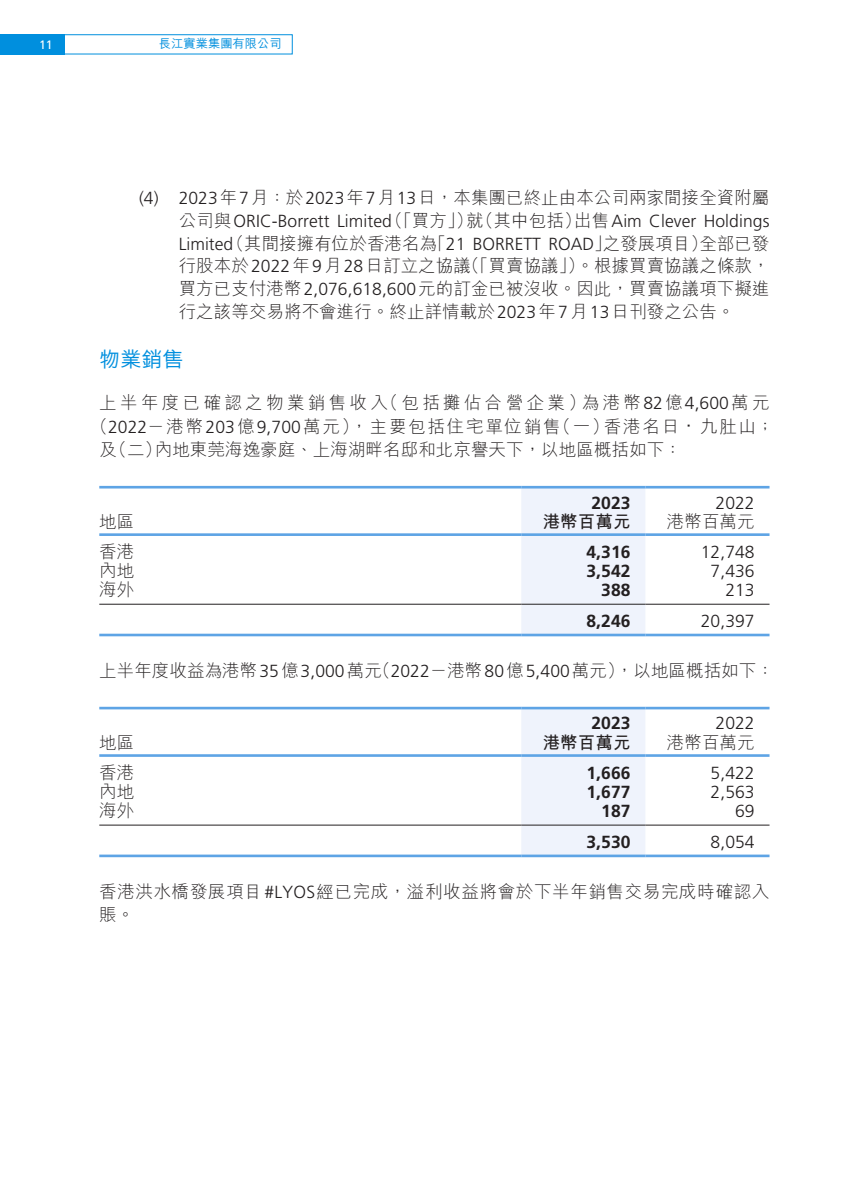
<style>
.page{position:relative;width:844px;height:1191px;background:#fff}
.page>*{position:absolute;margin:0;border:0;box-sizing:border-box;transform-origin:0 0}
.t1{font:500 21px "M Hei HK";color:#008fde}
.t2{font:300 17.5px/22.8px "M Hei HK";letter-spacing:.005em;color:#231f20}
.t3{font:300 17.5px "Frutiger LT Std";letter-spacing:.005em;color:#231f20}
.t4{font:700 17.5px "Frutiger LT Std";letter-spacing:.005em;color:#231f20}
.t5{font:300 17.5px/22.8px "M Hei HK";letter-spacing:.035em;color:#231f20}
.t6{font:300 17.5px "M Hei HK";letter-spacing:.19em;color:#231f20}
.t7{font:700 17.5px "M Hei HK";letter-spacing:.005em;color:#231f20}
.t8{font:500 12.25px "M Hei HK";letter-spacing:.005em;color:#008fde}
.t9{font:12.25px "Frutiger LT Std";color:#fff}
.s1{font-family:"Frutiger LT Std"}
.s2{font-family:"M Hei HK"}
.s3{font-size:19.25px}
</style>
<div class="page">
<div style="left:0;top:34px;width:64px;height:20px;background:#008fde"></div>
<div style="left:18px;top:34px;width:274px;height:20px;border:1px solid #008fde"></div>
<div style="left:521px;top:488px;width:124px;height:145px;background:#eff3fc"></div>
<hr style="left:99px;top:486px;width:422px;height:2px;background:#5ea4e5">
<hr style="left:521px;top:486px;width:124px;height:2px;background:#5ea4e5">
<hr style="left:645px;top:486px;width:124px;height:2px;background:#5ea4e5">
<hr style="left:99px;top:533px;width:422px;height:3px;background:#5ea4e5">
<hr style="left:521px;top:533px;width:124px;height:3px;background:#5ea4e5">
<hr style="left:645px;top:533px;width:124px;height:3px;background:#5ea4e5">
<hr style="left:99px;top:604px;width:422px;height:1px;background:#231f20">
<hr style="left:521px;top:604px;width:124px;height:1px;background:#231f20">
<hr style="left:645px;top:604px;width:124px;height:1px;background:#231f20">
<hr style="left:99px;top:633px;width:422px;height:3px;background:#5ea4e5">
<hr style="left:521px;top:633px;width:124px;height:3px;background:#5ea4e5">
<hr style="left:645px;top:633px;width:124px;height:3px;background:#5ea4e5">
<div style="left:521px;top:709px;width:124px;height:145px;background:#eff3fc"></div>
<hr style="left:99px;top:707px;width:422px;height:2px;background:#5ea4e5">
<hr style="left:521px;top:707px;width:124px;height:2px;background:#5ea4e5">
<hr style="left:645px;top:707px;width:124px;height:2px;background:#5ea4e5">
<hr style="left:99px;top:754px;width:422px;height:3px;background:#5ea4e5">
<hr style="left:521px;top:754px;width:124px;height:3px;background:#5ea4e5">
<hr style="left:645px;top:754px;width:124px;height:3px;background:#5ea4e5">
<hr style="left:99px;top:824px;width:422px;height:1px;background:#231f20">
<hr style="left:521px;top:824px;width:124px;height:1px;background:#231f20">
<hr style="left:645px;top:824px;width:124px;height:1px;background:#231f20">
<hr style="left:99px;top:854px;width:422px;height:3px;background:#5ea4e5">
<hr style="left:521px;top:854px;width:124px;height:3px;background:#5ea4e5">
<hr style="left:645px;top:854px;width:124px;height:3px;background:#5ea4e5">
<p class="t9" style="left:39px;top:37px;width:15px">11</p>
<p class="t8" style="left:159px;top:35px;width:124px">長江實業集團有限公司</p>
<p class="t3" style="left:139px;top:188px;width:21px">4( )</p>
<p class="t2" style="left:179px;top:186px;width:592px"><span class="s1">2023</span>年<span class="s1">7</span>月：於<span class="s1">2023</span>年<span class="s1">7</span>月<span class="s1">13</span>日，本集團已終止由本公司兩家間接全資附屬</p>
<p class="t2" style="left:385px;top:208px;width:89px">（「買方」）</p>
<p class="t2" style="left:466px;top:208px;width:117px">（就其中包括）</p>
<p class="t3" style="left:574px;top:211px;width:196px"><span class="s2">出售</span>Aim Clever Holdings</p>
<p class="t3" style="left:179px;top:211px;width:215px"><span class="s2">公司與</span>ORIC-Borrett Limited</p>
<p class="t2" style="left:227px;top:231px;width:212px">（其間接擁有位於香港名為</p>
<p class="t2" style="left:602px;top:231px;width:107px">之發展項目）</p>
<p class="t2" style="left:699px;top:231px;width:72px">全部已發</p>
<p class="t3" style="left:428px;top:234px;width:185px"><span class="s2">「</span>21 BORRETT ROAD<span class="s2">」</span></p>
<p class="t3" style="left:179px;top:234px;width:56px">Limited</p>
<p class="t2" style="left:462px;top:254px;width:309px">（「買賣協議」）。根據買賣協議之條款，</p>
<p class="t2" style="left:179px;top:254px;width:592px">行股本於<span class="s1">2022</span>年<span class="s1">9</span>月<span class="s1">28</span>日訂立之協議<br>買方已支付港幣<span class="s1">2,076,618,600</span>元的訂金已被沒收。因此，買賣協議項下擬進行之該等交易將不會進行。終止詳情載於<span class="s1">2023</span>年<span class="s1">7</span>月<span class="s1">13</span>日刊發之公告。</p>
<p class="t1" style="left:99px;top:344px;width:86px">物業銷售</p>
<p class="t3" style="left:581px;top:393px;width:189px"><span class="s2">為港幣</span>82<span class="s2">億</span>4,600<span class="s2">萬元</span></p>
<p class="t6" style="left:99px;top:390px;width:488px">上半年度已確認之物業銷售收 （入 包括攤佔合營企業）</p>
<p class="t2" style="left:155px;top:415px;width:528px;text-indent:-64px">（<span class="s1">2022</span>－港幣<span class="s1">203</span>億<span class="s1">9,700</span>萬元 ，） 主要包括住宅單位銷售<br>內地東莞海逸豪庭、上海湖畔名邸和北京譽天下，以地區概括如下：</p>
<p class="t2" style="left:553px;top:415px;width:58px">（一）</p>
<p class="t2" style="left:603px;top:415px;width:171px">香港名日<span class="s3">．</span>九肚山;</p>
<p class="t2" style="left:99px;top:438px;width:64px">（及二）</p>
<p class="t4" style="left:591px;top:492px;width:41px">2023</p>
<p class="t3" style="left:715px;top:492px;width:41px">2022</p>
<p class="t2" style="left:99px;top:509px;width:37px">地區</p>
<p class="t7" style="left:542px;top:508px;width:89px">港幣百萬元</p>
<p class="t2" style="left:666px;top:509px;width:89px">港幣百萬元</p>
<p class="t2" style="left:99px;top:539px;width:37px">香港</p>
<p class="t4" style="left:586px;top:541px;width:45px">4,316</p>
<p class="t3" style="left:700px;top:542px;width:55px">12,748</p>
<p class="t2" style="left:99px;top:559px;width:37px">內地</p>
<p class="t2" style="left:99px;top:578px;width:37px">海外</p>
<p class="t4" style="left:586px;top:561px;width:45px">3,542</p>
<p class="t4" style="left:601px;top:580px;width:31px">388</p>
<p class="t3" style="left:710px;top:561px;width:45px">7,436</p>
<p class="t3" style="left:725px;top:580px;width:31px">213</p>
<p class="t4" style="left:586px;top:610px;width:45px">8,246</p>
<p class="t2" style="left:373px;top:658px;width:402px">（<span class="s1">2022</span>－港幣<span class="s1">80</span>億<span class="s1">5,400</span>萬元，）以地區概括如下：</p>
<p class="t3" style="left:700px;top:610px;width:55px">20,397</p>
<p class="t2" style="left:99px;top:658px;width:284px">上半年度收益為港幣<span class="s1">35</span>億<span class="s1">3,000</span>萬元</p>
<p class="t4" style="left:591px;top:713px;width:41px">2023</p>
<p class="t3" style="left:715px;top:713px;width:41px">2022</p>
<p class="t2" style="left:99px;top:730px;width:37px">地區</p>
<p class="t7" style="left:542px;top:729px;width:89px">港幣百萬元</p>
<p class="t2" style="left:666px;top:730px;width:89px">港幣百萬元</p>
<p class="t2" style="left:99px;top:760px;width:37px">香港</p>
<p class="t4" style="left:586px;top:762px;width:45px">1,666</p>
<p class="t3" style="left:710px;top:763px;width:45px">5,422</p>
<p class="t2" style="left:99px;top:779px;width:37px">內地</p>
<p class="t2" style="left:99px;top:799px;width:37px">海外</p>
<p class="t4" style="left:586px;top:781px;width:45px">1,677</p>
<p class="t4" style="left:601px;top:801px;width:31px">187</p>
<p class="t3" style="left:710px;top:782px;width:45px">2,563</p>
<p class="t3" style="left:735px;top:801px;width:21px">69</p>
<p class="t4" style="left:586px;top:831px;width:45px">3,530</p>
<p class="t5" style="left:99px;top:879px;width:671px">香港洪水橋發展項目<span class="s1">#LYOS</span>經已完成，溢利收益將會於下半年銷售交易完成時確認入賬。</p>
<p class="t3" style="left:710px;top:831px;width:45px">8,054</p>
</div>
